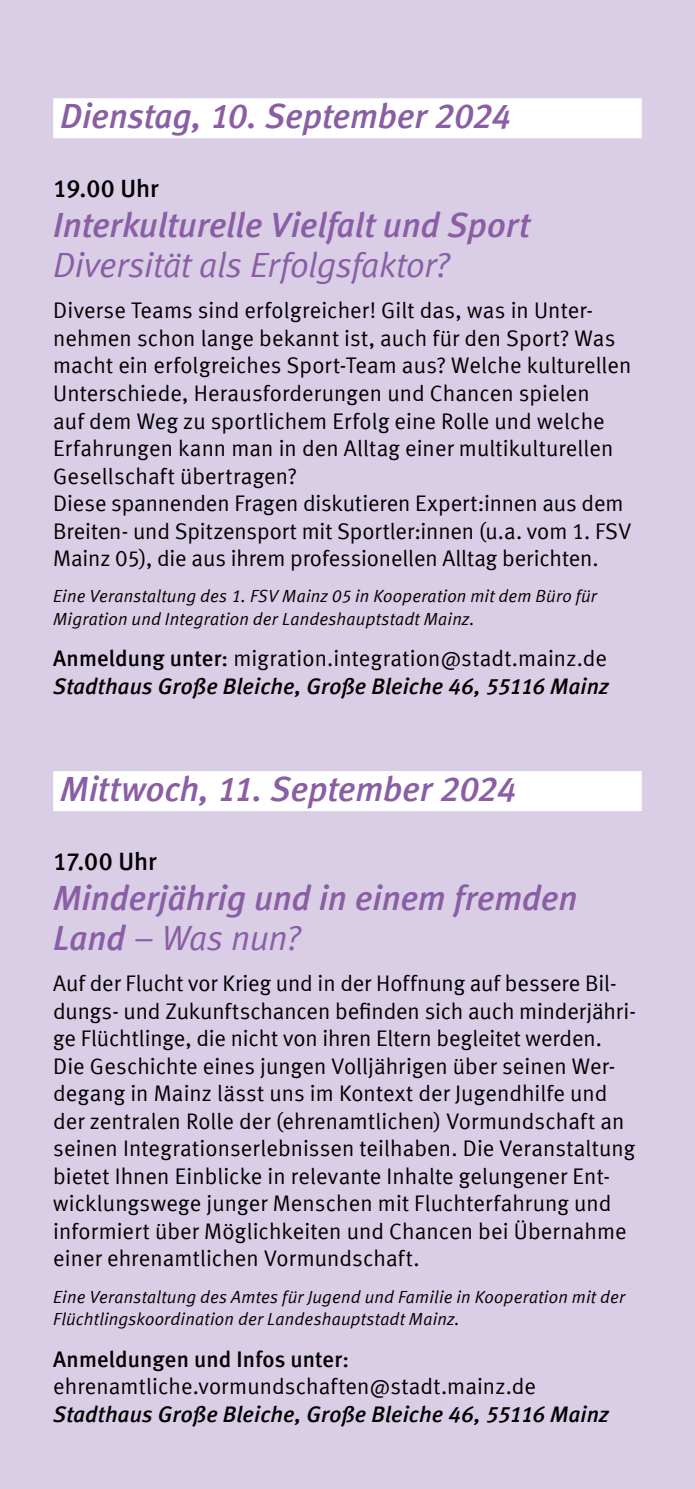
<style>
.page{position:relative;width:695px;height:1489px;background:#fff}
.page>*{position:absolute;margin:0;border:0;box-sizing:border-box;transform-origin:0 0}
.t1{font:italic 700 35px/40px "Mainz Meta";letter-spacing:-.005em;color:#8a5ea4}
.t2{font:italic 35px "Mainz Meta";letter-spacing:-.01em;color:#8a5ea4}
.t3{font:700 25px "Mainz Meta";color:#000}
.t4{font:22.5px/27.5px "Mainz Meta";letter-spacing:.005em;color:#000}
.t5{font:italic 700 22.5px "Mainz Meta";letter-spacing:.005em;color:#000}
.t6{font:700 22.5px "Mainz Meta";letter-spacing:.005em;color:#000}
.t7{font:italic 17.5px/22.5px "Mainz Meta";letter-spacing:.015em;color:#000}
.s1{font-weight:700}
.s2{font-weight:400}
</style>
<div class="page">
<div style="left:0;top:0;width:694px;height:1488px;background:#dacee7"></div>
<div style="left:53px;top:98px;width:588px;height:40px;background:#fff"></div>
<div style="left:53px;top:771px;width:588px;height:40px;background:#fff"></div>
<p class="t1" style="left:60px;top:96px;width:452px">Dienstag, 10. September 2024</p>
<p class="t3" style="left:53px;top:174px;width:107px">19.00 Uhr</p>
<p class="t1" style="left:53px;top:204px;width:478px">Interkulturelle Vielfalt und Sport</p>
<p class="t2" style="left:53px;top:245px;width:398px">Diversität als Erfolgsfaktor?</p>
<p class="t4" style="left:53px;top:296px;width:579px">Diverse Teams sind erfolgreicher! Gilt das, was in Unter&shy;nehmen schon lange bekannt ist, auch für den Sport? Was macht ein erfolgreiches Sport-Team aus? Welche kulturellen Unterschiede, Herausforderungen und Chancen spielen<br>auf dem Weg zu sportlichem Erfolg eine Rolle und welche Erfahrungen kann man in den Alltag einer multikulturellen Gesellschaft übertragen?<br>Diese spannenden Fragen diskutieren Expert:innen aus dem Breiten- und Spitzensport mit Sportler:innen (u.a. vom 1. FSV Mainz 05), die aus ihrem professionellen Alltag berichten.</p>
<p class="t7" style="left:53px;top:585px;width:545px">Eine Veranstaltung des 1. FSV Mainz 05 in Kooperation mit dem Büro für<br>Migration und Integration der Landeshauptstadt Mainz.</p>
<p class="t4" style="left:53px;top:644px;width:555px"><span class="s1">Anmeldung unter:</span> migration.integration@stadt.mainz.de</p>
<p class="t5" style="left:53px;top:672px;width:557px">Stadthaus Große Bleiche, Große Bleiche 46, 55116 Mainz</p>
<p class="t1" style="left:60px;top:768px;width:457px">Mittwoch, 11. September 2024</p>
<h5 class="t3" style="left:53px;top:846px;width:105px">17.00 Uhr</h5>
<p class="t1" style="left:53px;top:877px;width:526px">Minderjährig und in einem fremden<br>Land <span class="s2">– Was nun?</span></p>
<p class="t4" style="left:53px;top:969px;width:584px">Auf der Flucht vor Krieg und in der Hoffnung auf bessere Bil&shy;dungs- und Zukunftschancen befinden sich auch minderjähri&shy;ge Flüchtlinge, die nicht von ihren Eltern begleitet werden.<br>Die Geschichte eines jungen Volljährigen über seinen Wer&shy;degang in Mainz lässt uns im Kontext der Jugendhilfe und der zentralen Rolle der (ehrenamtlichen) Vormundschaft an seinen Integrationserlebnissen teilhaben. Die Veranstaltung bietet Ihnen Einblicke in relevante Inhalte gelungener Ent&shy;wicklungswege junger Menschen mit Fluchterfahrung und informiert über Möglichkeiten und Chancen bei Übernahme einer ehrenamtlichen Vormundschaft.</p>
<p class="t7" style="left:53px;top:1285px;width:573px">Eine Veranstaltung des Amtes für Jugend und Familie in Kooperation mit der<br>Flüchtlingskoordination der Landeshauptstadt Mainz.</p>
<p class="t6" style="left:53px;top:1345px;width:297px">Anmeldungen und Infos unter:</p>
<p class="t4" style="left:53px;top:1371px;width:484px">ehrenamtliche.vormundschaften@stadt.mainz.de</p>
<p class="t5" style="left:53px;top:1400px;width:557px">Stadthaus Große Bleiche, Große Bleiche 46, 55116 Mainz</p>
</div>
